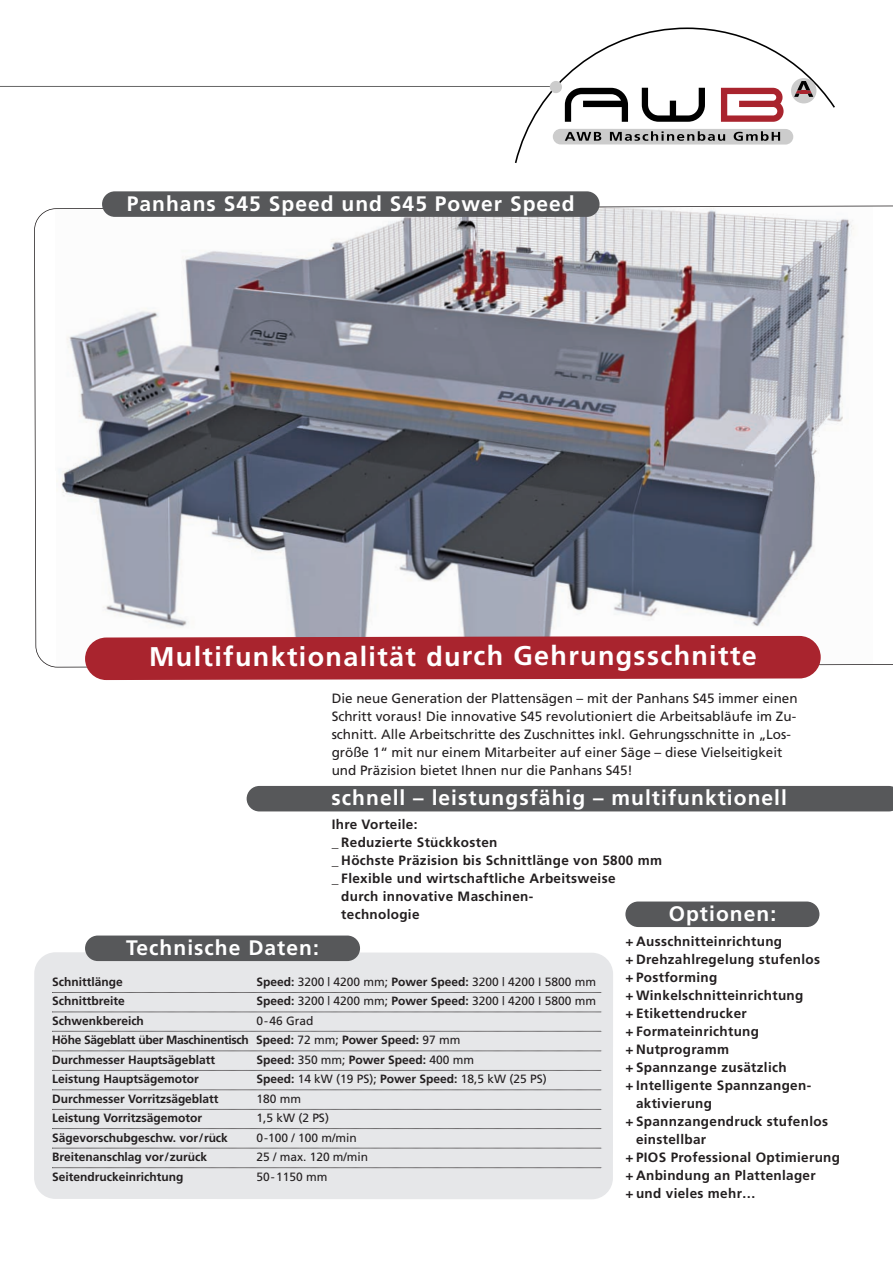
<style>
.page{position:relative;width:893px;height:1263px;background:#fff}
.page>*{position:absolute;margin:0;border:0;box-sizing:border-box;transform-origin:0 0}
.t1{font:700 27px "Frutiger";letter-spacing:.045em;color:#fff}
.t2{font:700 21px "Frutiger";letter-spacing:.05em;color:#fff}
.t3{font:700 13.5px "Frutiger";letter-spacing:.025em;color:#231f20}
.t4{font:13.5px/18px "Frutiger";color:#231f20}
.t5{font:700 12px "Frutiger";color:#231f20}
.t6{font:12px "Frutiger";color:#231f20}
.t7{font:700 12px/19.5px "Frutiger";letter-spacing:-.025em;color:#231f20}
.t8{font:12px "Lucida Grande";color:#231f20}
.s1{font-family:"Lucida Grande";font-weight:400}
.s2{font-weight:700}
.s3{font-weight:400}
</style>
<div class="page">
<svg style="left:515px;top:27px;width:320px;height:136px"></svg>
<hr style="left:0;top:86px;width:556px;height:1px;background:#666">
<div style="left:550px;top:81px;width:12px;height:12px;background:#ccc;border-radius:50%"></div>
<svg style="left:34px;top:206px;width:859px;height:462px"></svg>
<svg style="left:85px;top:636px;width:736px;height:44px;background:#ac2d37"></svg>
<div style="left:625px;top:901px;width:194px;height:26px;background:#57585a;border-radius:13px"></div>
<div style="left:102px;top:191px;width:498px;height:26px;background:#57585a;border-radius:13px"></div>
<div style="left:34px;top:952px;width:579px;height:247px;background:#e6e7e9;border-radius:21px"></div>
<div style="left:85px;top:935px;width:275px;height:26px;background:#57585a;border-radius:13px"></div>
<svg style="left:52px;top:992px;width:550px;height:1px"></svg>
<svg style="left:52px;top:1012px;width:550px;height:1px"></svg>
<svg style="left:52px;top:1031px;width:550px;height:1px"></svg>
<svg style="left:52px;top:1051px;width:550px;height:1px"></svg>
<svg style="left:52px;top:1070px;width:550px;height:1px"></svg>
<svg style="left:52px;top:1089px;width:550px;height:1px"></svg>
<svg style="left:52px;top:1109px;width:550px;height:1px"></svg>
<svg style="left:52px;top:1128px;width:550px;height:1px"></svg>
<svg style="left:52px;top:1148px;width:550px;height:1px"></svg>
<svg style="left:52px;top:1167px;width:550px;height:1px"></svg>
<div style="left:247px;top:786px;width:646px;height:25px;background:#57585a"></div>
<h2 class="t2" style="left:127px;top:195px;width:449px">Panhans S45 Speed und S45 Power Speed</h2>
<h1 class="t1" style="left:149px;top:645px;width:609px">Multifunktionalität durch Gehrungsschnitte</h1>
<p class="t4" style="left:332px;top:691px;width:467px">Die neue Generation der Plattensägen – mit der Panhans S45 immer einen Schritt voraus! Die innovative S45 revolutioniert die Arbeitsabläufe im Zu&shy;schnitt. Alle Arbeitschritte des Zuschnittes inkl. Gehrungsschnitte in „Los&shy;größe 1“ mit nur einem Mitarbeiter auf einer Säge – diese Vielseitigkeit und Präzision bietet Ihnen nur die Panhans S45!</p>
<h2 class="t2" style="left:332px;top:789px;width:457px">schnell – leistungsfähig – multifunktionell</h2>
<p class="t3" style="left:332px;top:819px;width:87px">Ihre Vorteile:</p>
<p class="t3" style="left:332px;top:837px;width:167px">_ Reduzierte Stu<span class="s1">̈</span>ckkosten</p>
<p class="t3" style="left:332px;top:855px;width:332px">_ Höchste Präzision bis Schnittlänge von 5800 mm</p>
<p class="t3" style="left:332px;top:873px;width:285px">_ Flexible und wirtschaftliche Arbeitsweise</p>
<p class="t3" style="left:341px;top:891px;width:194px">durch innovative Maschinen-</p>
<p class="t3" style="left:341px;top:909px;width:80px">technologie</p>
<p class="t3" style="left:625px;top:935px;width:158px">+ Ausschnitteinrichtung</p>
<p class="t3" style="left:625px;top:953px;width:196px">+ Drehzahlregelung stufenlos</p>
<p class="t3" style="left:625px;top:971px;width:93px">+ Postforming</p>
<p class="t3" style="left:625px;top:989px;width:179px">+ Winkelschnitteinrichtung</p>
<p class="t3" style="left:625px;top:1007px;width:123px">+ Etikettendrucker</p>
<p class="t3" style="left:625px;top:1025px;width:135px">+ Formateinrichtung</p>
<p class="t3" style="left:625px;top:1043px;width:105px">+ Nutprogramm</p>
<p class="t3" style="left:625px;top:1061px;width:163px">+ Spannzange zusätzlich</p>
<p class="t3" style="left:625px;top:1079px;width:187px">+ Intelligente Spannzangen-</p>
<p class="t3" style="left:636px;top:1097px;width:78px">aktivierung</p>
<p class="t3" style="left:625px;top:1115px;width:204px">+ Spannzangendruck stufenlos</p>
<p class="t3" style="left:636px;top:1133px;width:72px">einstellbar</p>
<p class="t3" style="left:625px;top:1151px;width:216px">+ PIOS Professional Optimierung</p>
<p class="t3" style="left:625px;top:1169px;width:192px">+ Anbindung an Plattenlager</p>
<p class="t3" style="left:625px;top:1187px;width:132px">+ und vieles mehr…</p>
<h2 class="t2" style="left:669px;top:905px;width:109px">Optionen:</h2>
<h2 class="t2" style="left:126px;top:939px;width:194px">Technische Daten:</h2>
<p class="t5" style="left:52px;top:977px;width:72px">Schnittlänge</p>
<p class="t6" style="left:256px;top:977px;width:341px"><span class="s2">Speed:</span> 3200 | 4200 mm; <span class="s2">Power Speed:</span> 3200 | 4200 I 5800 mm</p>
<p class="t5" style="left:52px;top:996px;width:74px">Schnittbreite</p>
<p class="t6" style="left:256px;top:996px;width:341px"><span class="s2">Speed:</span> 3200 | 4200 mm; <span class="s2">Power Speed:</span> 3200 | 4200 I 5800 mm</p>
<p class="t5" style="left:52px;top:1016px;width:93px">Schwenkbereich</p>
<p class="t7" style="left:52px;top:1012px;width:410px;text-indent:204px"><span class="s3">0-46 Grad<br></span>Höhe Sägeblatt uber Maschinentisch Speed: <span class="s3">72 mm;</span> Power Speed: <span class="s3">97 mm</span></p>
<p class="t8" style="left:146px;top:1033px;width:7px">̈</p>
<p class="t5" style="left:52px;top:1055px;width:164px">Durchmesser Hauptsägeblatt</p>
<p class="t5" style="left:256px;top:1055px;width:219px">Speed: <span class="s3">350 mm;</span> Power Speed: <span class="s3">400 mm</span></p>
<p class="t5" style="left:52px;top:1074px;width:148px">Leistung Hauptsägemotor</p>
<p class="t6" style="left:256px;top:1074px;width:292px"><span class="s2">Speed:</span> 14 kW (19 PS); <span class="s2">Power Speed:</span> 18,5 kW (25 PS)</p>
<p class="t5" style="left:52px;top:1094px;width:168px">Durchmesser Vorritzsägeblatt</p>
<p class="t6" style="left:256px;top:1094px;width:46px">180 mm</p>
<p class="t5" style="left:52px;top:1113px;width:151px">Leistung Vorritzsägemotor</p>
<p class="t6" style="left:256px;top:1113px;width:74px">1,5 kW (2 PS)</p>
<p class="t5" style="left:52px;top:1133px;width:177px">Sägevorschubgeschw. vor/ru<span class="s1">̈</span>ck</p>
<p class="t6" style="left:256px;top:1133px;width:102px">0-100 / 100 m/min</p>
<p class="t5" style="left:52px;top:1152px;width:156px">Breitenanschlag vor/zuru<span class="s1">̈</span>ck</p>
<p class="t6" style="left:256px;top:1152px;width:113px">25 / max. 120 m/min</p>
<p class="t5" style="left:52px;top:1172px;width:133px">Seitendruckeinrichtung</p>
<p class="t6" style="left:256px;top:1172px;width:73px">50-1150 mm</p>
</div>
